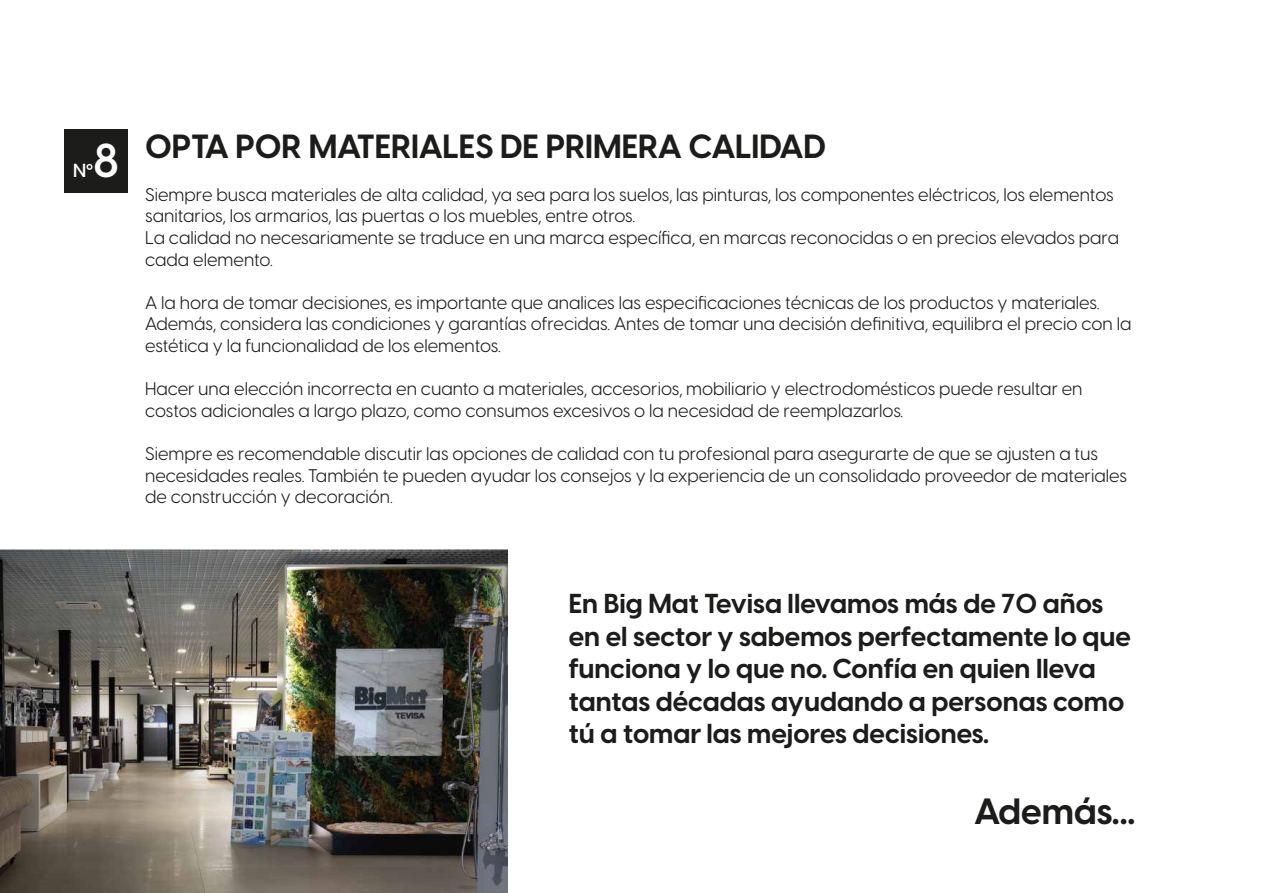
<style>
.page{position:relative;width:1263px;height:893px;background:#fff}
.page>*{position:absolute;margin:0;border:0;box-sizing:border-box;transform-origin:0 0}
.t1{font:700 36px "Visby CF";color:#1c1c1b}
.t2{font:700 33px "Visby CF";color:#1c1c1b}
.t3{font:700 27px/32.4px "Visby CF";color:#1c1c1b}
.t4{font:600 18.6px "Visby CF";color:#fff}
.t5{font:18px/21.6px "Visby CF";color:#1c1c1b}
.s1{font-weight:600;font-size:46.65px;color:#fff}
</style>
<div class="page">
<div style="left:64px;top:129px;width:64px;height:64px;background:#1c1c1b"></div>
<img style="left:0;top:550px;width:507px;height:343px">
<h2 class="t2" style="left:93px;top:125px;width:734px"><span class="s1">8</span> OPTA POR MATERIALES DE PRIMERA CALIDAD</h2>
<p class="t5" style="left:145px;top:184px;width:975px">Siempre busca materiales de alta calidad, ya sea para los suelos, las pinturas, los componentes eléctricos, los elementos sanitarios, los armarios, las puertas o los muebles, entre otros.<br>La calidad no necesariamente se traduce en una marca específica, en marcas reconocidas o en precios elevados para cada elemento.</p>
<p class="t5" style="left:145px;top:292px;width:988px">A la hora de tomar decisiones, es importante que analices las especificaciones técnicas de los productos y materiales.<br>Además, considera las condiciones y garantías ofrecidas. Antes de tomar una decisión definitiva, equilibra el precio con la estética y la funcionalidad de los elementos.</p>
<p class="t5" style="left:145px;top:378px;width:939px">Hacer una elección incorrecta en cuanto a materiales, accesorios, mobiliario y electrodomésticos puede resultar en costos adicionales a largo plazo, como consumos excesivos o la necesidad de reemplazarlos.</p>
<p class="t5" style="left:145px;top:443px;width:983px">Siempre es recomendable discutir las opciones de calidad con tu profesional para asegurarte de que se ajusten a tus necesidades reales. También te pueden ayudar los consejos y la experiencia de un consolidado proveedor de materiales de construcción y decoración.</p>
<p class="t4" style="left:73px;top:159px;width:22px">Nº</p>
<h3 class="t3" style="left:569px;top:588px;width:563px">En Big Mat Tevisa llevamos más de 70 años en el sector y sabemos perfectamente lo que funciona y lo que no. Confía en quien lleva tantas décadas ayudando a personas como tú a tomar las mejores decisiones.</h3>
<h1 class="t1" style="left:975px;top:788px;width:162px">Además...</h1>
</div>
